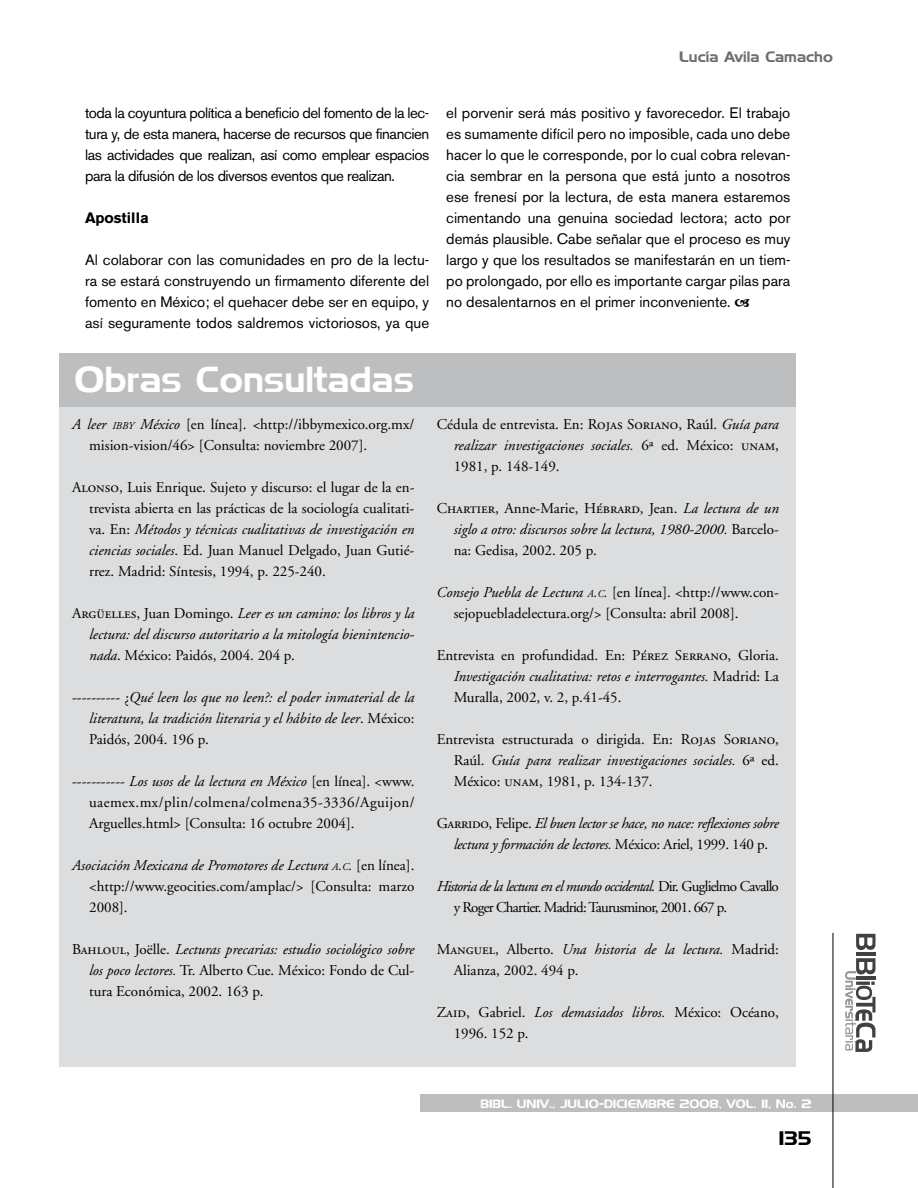
<style>
.page{position:relative;width:918px;height:1188px;background:#fff}
.page>*{position:absolute;margin:0;border:0;box-sizing:border-box;transform-origin:0 0}
.t1{font:36px "Denmark";color:#fff}
.t2{font:19.5px "Denmark";color:#000}
.t3{font:15px/21px "Adobe Garamond";color:#000;text-align:justify}
.t4{font:15px/21px "Akzidenz Grotesk BE";color:#000;text-align:justify}
.t5{font:italic 15px/21px "Adobe Garamond";color:#000;text-align:justify}
.t6{font:italic 15px/21px "Adobe Garamond";letter-spacing:-.02em;color:#000;text-align:center}
.t7{font:15px/21px "Adobe Garamond";letter-spacing:-.05em;color:#000}
.t8{font:15px "Denmark";color:#6d6e71}
.t9{font:700 15px "Akzidenz Grotesk BE";color:#000}
.t10{font:12px "Denmark";color:#fff}
.s1{font-style:italic}
.s2{font-style:italic;font-size:10.5px}
.s3{font-family:"Adobe Garamond Regular SC"}
.s4{font-family:"Adobe Garamond Regular SC";font-style:normal}
.s5{font-style:normal}
</style>
<div class="page">
<div style="left:421px;top:1094px;width:497px;height:17px;background:#bcbec0"></div>
<hr style="left:833px;top:933px;width:1px;height:255px;background:#000">
<svg style="left:856px;top:934px;width:19px;height:16px"></svg>
<hr style="left:856px;top:952px;width:19px;height:4px;background:#414042">
<svg style="left:845px;top:958px;width:30px;height:94px"></svg>
<div style="left:59px;top:405px;width:737px;height:661px;background:#dcddde"></div>
<div style="left:59px;top:353px;width:737px;height:54px;background:#bcbec0"></div>
<p class="t8" style="left:679px;top:48px;width:155px">Lucía Avila Camacho</p>
<p class="t4" style="left:85px;top:102px;width:346px">toda la coyuntura política a beneficio del fomento de la lec&shy;tura y, de esta manera, hacerse de recursos que financien las actividades que realizan, así como emplear espacios para la difusión de los diversos eventos que realizan.</p>
<p class="t9" style="left:85px;top:209px;width:65px">Apostilla</p>
<p class="t4" style="left:85px;top:249px;width:346px">Al colaborar con las comunidades en pro de la lectu&shy;ra se estará construyendo un firmamento diferente del fomento en México; el quehacer debe ser en equipo, y así seguramente todos saldremos victoriosos, ya que</p>
<h1 class="t1" style="left:74px;top:357px;width:341px">Obras Consultadas</h1>
<p class="t4" style="left:446px;top:102px;width:346px">el porvenir será más positivo y favorecedor. El trabajo es sumamente difícil pero no imposible, cada uno debe hacer lo que le corresponde, por lo cual cobra relevan&shy;cia sembrar en la persona que está junto a nosotros ese frenesí por la lectura, de esta manera estaremos cimentando una genuina sociedad lectora; acto por demás plausible. Cabe señalar que el proceso es muy largo y que los resultados se manifestarán en un tiem&shy;po prolongado, por ello es importante cargar pilas para no desalentarnos en el primer inconveniente.</p>
<p class="t3" style="left:89px;top:414px;width:327px;text-indent:-17px"><span class="s1">A leer</span> <span class="s2">IBBY</span> <span class="s1">México</span> [en línea]. &lt;http://ibbymexico.org.mx/ mision-vision/46&gt; [Consulta: noviembre 2007].</p>
<p class="t3" style="left:89px;top:477px;width:327px;text-indent:-17px"><span class="s3">Alonso</span>, Luis Enrique. Sujeto y discurso: el lugar de la en&shy;trevista abierta en las prácticas de la sociología cualitati&shy;va. En: <span class="s1">Métodos y técnicas cualitativas de investigación en ciencias sociales</span>. Ed. Juan Manuel Delgado, Juan Gutié&shy;rrez. Madrid: Síntesis, 1994, p. 225-240.</p>
<p class="t5" style="left:89px;top:603px;width:327px;text-indent:-17px"><span class="s4">Argüelles</span><span class="s5">, Juan Domingo.</span> Leer es un camino: los libros y la lectura: del discurso autoritario a la mitología bienintencio&shy;nada<span class="s5">. México: Paidós, 2004. 204 p.</span></p>
<p class="t5" style="left:89px;top:687px;width:327px;text-indent:-17px"><span class="s5">---------- ¿</span>Qué leen los que no leen?: el poder inmaterial de la literatura, la tradición literaria y el hábito de leer<span class="s5">. México:<br>Paidós, 2004. 196 p.</span></p>
<p class="t3" style="left:89px;top:771px;width:327px;text-indent:-17px">----------- <span class="s1">Los usos de la lectura en México</span> [en línea]. &lt;www. uaemex.mx/plin/colmena/colmena35-3336/Aguijon/ Arguelles.html&gt; [Consulta: 16 octubre 2004].</p>
<p class="t3" style="left:89px;top:855px;width:327px;text-indent:-17px"><span class="s1">Asociación Mexicana de Promotores de Lectura</span> <span class="s2">A</span><span class="s1">.</span><span class="s2">C</span><span class="s1">.</span> [en línea]. &lt;http://www.geocities.com/amplac/&gt; [Consulta: marzo 2008].</p>
<p class="t3" style="left:89px;top:939px;width:327px;text-indent:-17px"><span class="s3">Bahloul</span>, Joëlle. <span class="s1">Lecturas precarias: estudio sociológico sobre los poco lectores.</span> Tr. Alberto Cue. México: Fondo de Cul&shy;tura Económica, 2002. 163 p.</p>
<p class="t3" style="left:454px;top:414px;width:327px;text-indent:-17px">Cédula de entrevista. En: <span class="s3">Rojas Soriano,</span> Raúl. <span class="s1">Guía para realizar investigaciones sociales.</span> 6ª ed. México: <span class="s3">unam</span>, 1981, p. 148-149.</p>
<p class="t5" style="left:454px;top:498px;width:327px;text-indent:-17px"><span class="s4">Chartier</span><span class="s5">, Anne-Marie,</span> <span class="s4">Hébrard</span><span class="s5">, Jean.</span> La lectura de un siglo a otro: discursos sobre la lectura, 1980-2000. <span class="s5">Barcelo&shy;na: Gedisa, 2002. 205 p.</span></p>
<p class="t3" style="left:454px;top:582px;width:327px;text-indent:-17px"><span class="s1">Consejo Puebla de Lectura</span> <span class="s2">A</span><span class="s1">.</span><span class="s2">C</span><span class="s1">.</span> [en línea]. &lt;http://www.con&shy;sejopuebladelectura.org/&gt; [Consulta: abril 2008].</p>
<p class="t3" style="left:454px;top:645px;width:327px;text-indent:-17px">Entrevista en profundidad. En: <span class="s3">Pérez Serrano,</span> Gloria.<br><span class="s1">Investigación cualitativa: retos e interrogantes.</span> Madrid: La Muralla, 2002, v. 2, p.41-45.</p>
<p class="t3" style="left:454px;top:729px;width:327px;text-indent:-17px">Entrevista estructurada o dirigida. En: <span class="s3">Rojas Soriano</span>, Raúl. <span class="s1">Guía para realizar investigaciones sociales.</span> 6ª ed.<br>México: <span class="s3">unam</span>, 1981, p. 134-137.</p>
<p class="t6" style="left:437px;top:813px;width:344px"><span class="s4">Garrido</span><span class="s5">, Felipe.</span> El buen lector se hace, no nace: reflexiones sobre lectura y formación de lectores. <span class="s5">México: Ariel, 1999. 140 p.</span></p>
<p class="t7" style="left:454px;top:876px;width:327px;text-indent:-17px"><span class="s1">Historia de la lectura en el mundo occidental.</span> Dir. Guglielmo Cavallo y Roger Chartier. Madrid: Taurusminor, 2001. 667 p.</p>
<p class="t3" style="left:454px;top:939px;width:327px;text-indent:-17px"><span class="s3">Manguel</span>, Alberto. <span class="s1">Una historia de la lectura.</span> Madrid:<br>Alianza, 2002. 494 p.</p>
<p class="t3" style="left:454px;top:1002px;width:327px;text-indent:-17px"><span class="s3">Zaid</span>, Gabriel. <span class="s1">Los demasiados libros.</span> México: Océano,<br>1996. 152 p.</p>
<p class="t10" style="left:480px;top:1096px;width:333px">BIBL. UNIV., JULIO-DICIEMBRE 2008, VOL. 11, No. 2</p>
<h2 class="t2" style="left:779px;top:1127px;width:34px">135</h2>
</div>
